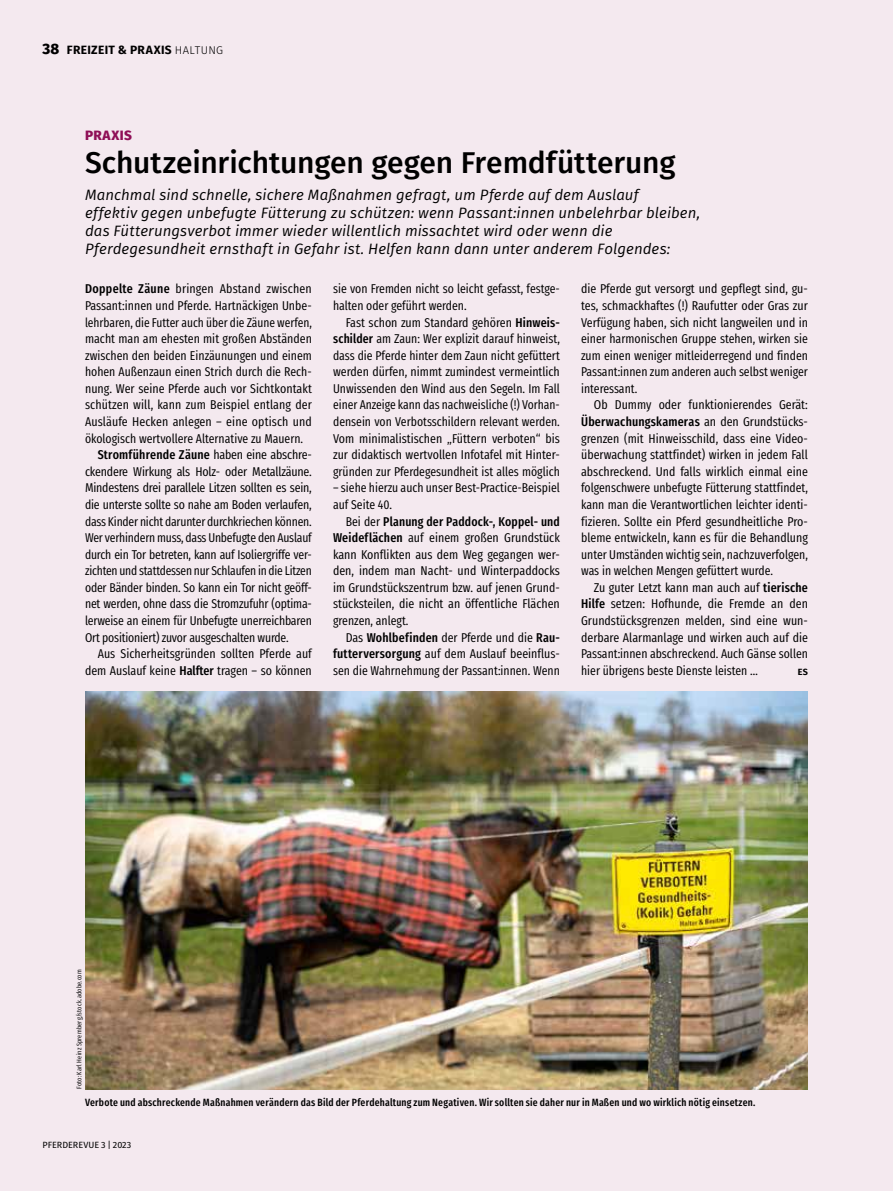
<style>
.page{position:relative;width:893px;height:1191px;background:#f4e9ef}
.page>*{position:absolute;margin:0;border:0;box-sizing:border-box;transform-origin:0 0}
.t1{font:500 30px "Fira Sans";letter-spacing:-.005em;color:#000}
.t2{font:italic 15px/18px "Fira Sans";letter-spacing:.005em;color:#000}
.t3{font:800 13.5px "Fira Sans";letter-spacing:.025em;color:#8f0f57}
.t4{font:12.75px/16.5px "Fira Sans Compressed";color:#000;text-align:justify}
.t5{font:500 12.75px "Fira Sans Compressed";letter-spacing:.015em;color:#000}
.t6{font:700 12px "Fira Sans";letter-spacing:.025em;color:#000}
.t7{font:500 10.5px "Fira Sans Compressed";letter-spacing:.02em;color:#000}
.t8{font:9px "Fira Sans";color:#000}
.t9{font:700 9px "Fira Sans";color:#000}
.t10{font:6.75px "Fira Sans Compressed";letter-spacing:.02em;color:#000}
.s1{font-weight:800;font-size:15px}
.s2{font-weight:300;font-size:11.25px}
.s3{font-weight:500}
.s4{font-weight:400}
</style>
<div class="page">
<img style="left:85px;top:691px;width:723px;height:398px">
<p class="t6" style="left:43px;top:40px;width:182px"><span class="s1">38</span> FREIZEIT &amp; PRAXIS <span class="s2">HALTUNG</span></p>
<p class="t3" style="left:85px;top:124px;width:48px">PRAXIS</p>
<h1 class="t1" style="left:85px;top:139px;width:592px">Schutzeinrichtungen gegen Fremdfütterung</h1>
<p class="t2" style="left:85px;top:185px;width:617px">Manchmal sind schnelle, sichere Maßnahmen gefragt, um Pferde auf dem Auslauf<br>effektiv gegen unbefugte Fütterung zu schützen: wenn Passant:innen unbelehrbar bleiben, das Fütterungsverbot immer wieder willentlich missachtet wird oder wenn die Pferdegesundheit ernsthaft in Gefahr ist. Helfen kann dann unter anderem Folgendes:</p>
<p class="t4" style="left:85px;top:280px;width:228px"><span class="s3">Doppelte Zäune</span> bringen Abstand zwischen</p>
<p class="t4" style="left:85px;top:297px;width:228px">Passant:innen und Pferde. Hartnäckigen Unbe-</p>
<p class="t4" style="left:85px;top:313px;width:228px">lehrbaren, die Futter auch über die Zäune werfen,</p>
<p class="t4" style="left:85px;top:330px;width:228px">macht man am ehesten mit großen Abständen</p>
<p class="t4" style="left:85px;top:347px;width:228px">zwischen den beiden Einzäunungen und einem</p>
<p class="t4" style="left:85px;top:363px;width:228px">hohen Außenzaun einen Strich durch die Rech-</p>
<p class="t4" style="left:85px;top:380px;width:228px">nung. Wer seine Pferde auch vor Sichtkontakt</p>
<p class="t4" style="left:85px;top:396px;width:228px">schützen will, kann zum Beispiel entlang der</p>
<p class="t4" style="left:85px;top:413px;width:228px">Ausläufe Hecken anlegen – eine optisch und</p>
<p class="t4" style="left:85px;top:430px;width:220px">ökologisch wertvollere Alternative zu Mauern.</p>
<p class="t5" style="left:98px;top:444px;width:216px">Stromführende Zäune <span class="s4">haben eine abschre-</span></p>
<p class="t4" style="left:85px;top:463px;width:228px">ckendere Wirkung als Holz- oder Metallzäune.</p>
<p class="t4" style="left:85px;top:479px;width:228px">Mindestens drei parallele Litzen sollten es sein,</p>
<p class="t4" style="left:85px;top:496px;width:228px">die unterste sollte so nahe am Boden verlaufen,</p>
<p class="t4" style="left:85px;top:512px;width:228px">dass Kinder nicht darunter durchkriechen können.</p>
<p class="t4" style="left:85px;top:529px;width:228px">Wer verhindern muss, dass Unbefugte den Auslauf</p>
<p class="t4" style="left:85px;top:546px;width:228px">durch ein Tor betreten, kann auf Isoliergriffe ver-</p>
<p class="t4" style="left:85px;top:562px;width:228px">zichten und stattdessen nur Schlaufen in die Litzen</p>
<p class="t4" style="left:85px;top:579px;width:228px">oder Bänder binden. So kann ein Tor nicht geöff-</p>
<p class="t4" style="left:85px;top:595px;width:228px">net werden, ohne dass die Stromzufuhr (optima-</p>
<p class="t4" style="left:85px;top:612px;width:228px">lerweise an einem für Unbefugte unerreichbaren</p>
<p class="t4" style="left:85px;top:628px;width:205px">Ort positioniert) zuvor ausgeschalten wurde.</p>
<p class="t4" style="left:98px;top:645px;width:216px">Aus Sicherheitsgründen sollten Pferde auf</p>
<p class="t4" style="left:85px;top:662px;width:228px">dem Auslauf keine <span class="s3">Halfter</span> tragen – so können</p>
<p class="t4" style="left:333px;top:280px;width:228px">sie von Fremden nicht so leicht gefasst, festge&shy;halten oder geführt werden.</p>
<p class="t4" style="left:333px;top:313px;width:228px;text-indent:13px">Fast schon zum Standard gehören <span class="s3">Hinweis&shy;schilder</span> am Zaun: Wer explizit darauf hinweist, dass die Pferde hinter dem Zaun nicht gefüttert werden dürfen, nimmt zumindest vermeintlich Unwissenden den Wind aus den Segeln. Im Fall einer Anzeige kann das nachweisliche (!) Vorhan&shy;densein von Verbotsschildern relevant werden.<br>Vom minimalistischen „Füttern verboten“ bis zur didaktisch wertvollen Infotafel mit Hinter&shy;gründen zur Pferdegesundheit ist alles möglich</p>
<p class="t4" style="left:333px;top:479px;width:228px">– siehe hierzu auch unser Best-Practice-Beispiel auf Seite 40.</p>
<p class="t4" style="left:333px;top:512px;width:228px;text-indent:13px">Bei der <span class="s3">Planung der Paddock-, Koppel- und Weideflächen</span> auf einem großen Grundstück kann Konflikten aus dem Weg gegangen wer&shy;den, indem man Nacht- und Winterpaddocks im Grundstückszentrum bzw. auf jenen Grund&shy;stücksteilen, die nicht an öffentliche Flächen grenzen, anlegt.</p>
<p class="t4" style="left:333px;top:628px;width:228px;text-indent:13px">Das <span class="s3">Wohlbefinden</span> der Pferde und die <span class="s3">Rau&shy;futterversorgung</span> auf dem Auslauf beeinflus&shy;sen die Wahrnehmung der Passant:innen. Wenn</p>
<p class="t4" style="left:581px;top:280px;width:228px">die Pferde gut versorgt und gepflegt sind, gu&shy;tes, schmackhaftes (!) Raufutter oder Gras zur Verfügung haben, sich nicht langweilen und in einer harmonischen Gruppe stehen, wirken sie zum einen weniger mitleiderregend und finden Passant:innen zum anderen auch selbst weniger interessant.</p>
<p class="t4" style="left:581px;top:396px;width:228px;text-indent:13px">Ob Dummy oder funktionierendes Gerät:<br><span class="s3">Überwachungskameras</span> an den Grundstücks&shy;grenzen (mit Hinweisschild, dass eine Video&shy;überwachung stattfindet) wirken in jedem Fall abschreckend. Und falls wirklich einmal eine folgenschwere unbefugte Fütterung stattfindet, kann man die Verantwortlichen leichter identi&shy;fizieren. Sollte ein Pferd gesundheitliche Pro&shy;bleme entwickeln, kann es für die Behandlung unter Umständen wichtig sein, nachzuverfolgen, was in welchen Mengen gefüttert wurde.</p>
<p class="t4" style="left:581px;top:579px;width:228px;text-indent:13px">Zu guter Letzt kann man auch auf <span class="s3">tierische Hilfe</span> setzen: Hofhunde, die Fremde an den Grundstücksgrenzen melden, sind eine wun&shy;derbare Alarmanlage und wirken auch auf die Passant:innen abschreckend. Auch Gänse sollen hier übrigens beste Dienste leisten …</p>
<p class="t9" style="left:798px;top:664px;width:6px">ES</p>
<p class="t10" style="left:74px;top:1089px;width:121px;rotate:-90deg">Foto: Karl Heinz Spremberg/stock.adobe.com</p>
<p class="t7" style="left:85px;top:1094px;width:672px">Verbote und abschreckende Maßnahmen verändern das Bild der Pferdehaltung zum Negativen. Wir sollten sie daher nur in Maßen und wo wirklich nötig einsetzen.</p>
<p class="t8" style="left:43px;top:1138px;width:90px">PFERDEREVUE 3 | 2023</p>
</div>
